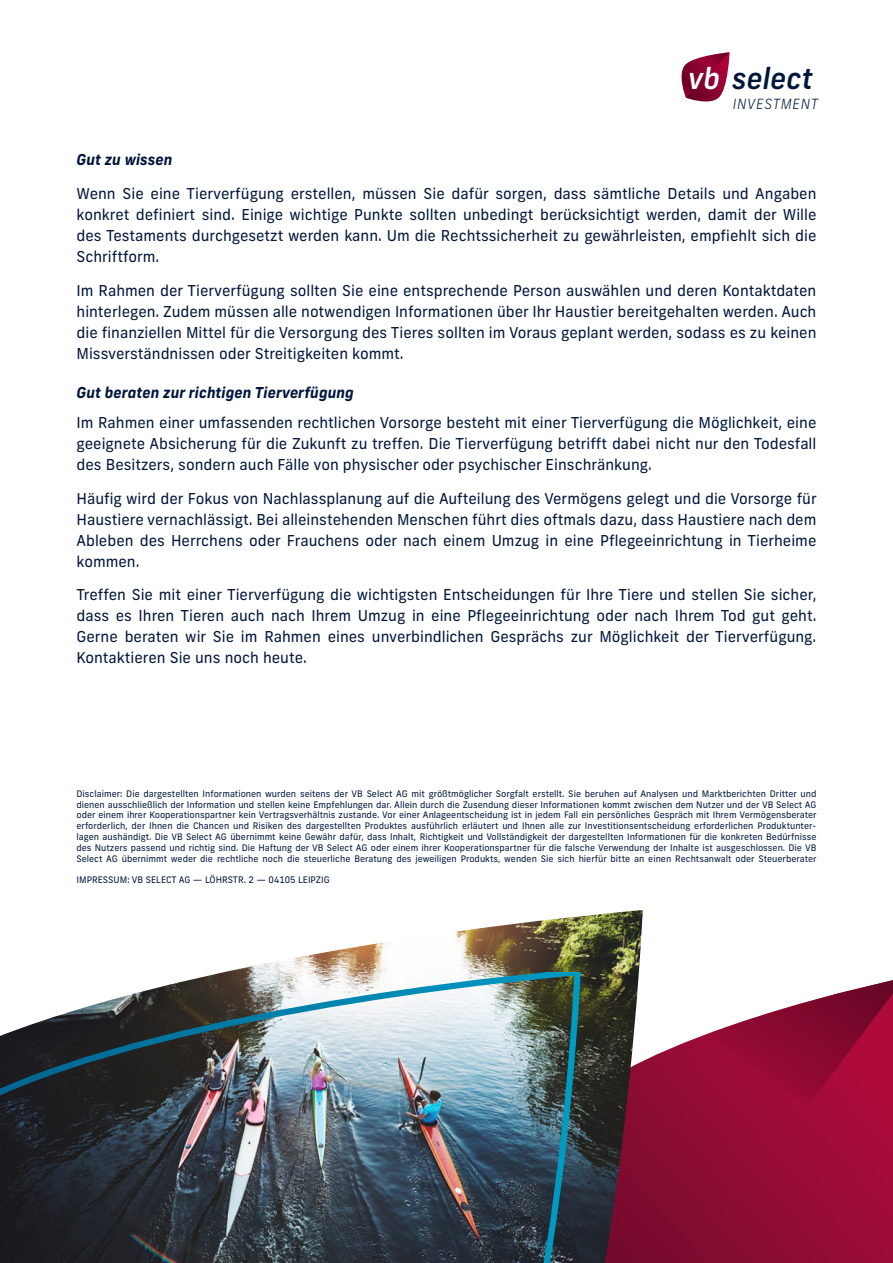
<style>
.page{position:relative;width:893px;height:1263px;background:#fff}
.page>*{position:absolute;margin:0;border:0;box-sizing:border-box;transform-origin:0 0}
.t1{font:italic 500 29.1px "Frank New";color:#00163c}
.t2{font:15px/21px "Frank New";color:#00163c;text-align:justify}
.t3{font:italic 700 15px "Frank New";color:#00163c}
.t4{font:italic 300 13.95px "Frank New";letter-spacing:.04em;color:#00163c}
.t5{font:9px/10.8px "Frank New";color:#00163c;text-align:justify}
.s1{color:#fff}
</style>
<div class="page">
<svg style="left:681px;top:52px;width:49px;height:50px"></svg>
<svg style="left:643px;top:980px;width:250px;height:283px"></svg>
<img style="left:225px;top:910px;width:418px;height:353px">
<img style="left:0;top:972px;width:584px;height:291px">
<h1 class="t1" style="left:688px;top:60px;width:126px"><span class="s1">vb</span> select</h1>
<p class="t4" style="left:733px;top:96px;width:87px">INVESTMENT</p>
<p class="t3" style="left:77px;top:150px;width:98px">Gut zu wissen</p>
<p class="t2" style="left:77px;top:183px;width:741px">Wenn Sie eine Tierverfügung erstellen, müssen Sie dafür sorgen, dass sämtliche Details und Angaben konkret definiert sind. Einige wichtige Punkte sollten unbedingt berücksichtigt werden, damit der Wille des Testaments durchgesetzt werden kann. Um die Rechtssicherheit zu gewährleisten, empfiehlt sich die Schriftform.</p>
<p class="t2" style="left:77px;top:280px;width:741px">Im Rahmen der Tierverfügung sollten Sie eine entsprechende Person auswählen und deren Kontaktdaten hinterlegen. Zudem müssen alle notwendigen Informationen über Ihr Haustier bereitgehalten werden. Auch die finanziellen Mittel für die Versorgung des Tieres sollten im Voraus geplant werden, sodass es zu keinen Missverständnissen oder Streitigkeiten kommt.</p>
<p class="t3" style="left:77px;top:383px;width:279px">Gut beraten zur richtigen Tierverfügung</p>
<p class="t2" style="left:77px;top:412px;width:741px">Im Rahmen einer umfassenden rechtlichen Vorsorge besteht mit einer Tierverfügung die Möglichkeit, eine geeignete Absicherung für die Zukunft zu treffen. Die Tierverfügung betrifft dabei nicht nur den Todesfall des Besitzers, sondern auch Fälle von physischer oder psychischer Einschränkung.</p>
<p class="t2" style="left:77px;top:487px;width:742px">Häufig wird der Fokus von Nachlassplanung auf die Aufteilung des Vermögens gelegt und die Vorsorge für Haustiere vernachlässigt. Bei alleinstehenden Menschen führt dies oftmals dazu, dass Haustiere nach dem Ableben des Herrchens oder Frauchens oder nach einem Umzug in eine Pflegeeinrichtung in Tierheime kommen.</p>
<p class="t2" style="left:77px;top:584px;width:741px">Treffen Sie mit einer Tierverfügung die wichtigsten Entscheidungen für Ihre Tiere und stellen Sie sicher, dass es Ihren Tieren auch nach Ihrem Umzug in eine Pflegeeinrichtung oder nach Ihrem Tod gut geht.<br>Gerne beraten wir Sie im Rahmen eines unverbindlichen Gesprächs zur Möglichkeit der Tierverfügung.<br>Kontaktieren Sie uns noch heute.</p>
<p class="t5" style="left:77px;top:788px;width:742px">Disclaimer: Die dargestellten Informationen wurden seitens der VB Select AG mit größtmöglicher Sorgfalt erstellt. Sie beruhen auf Analysen und Marktberichten Dritter und dienen ausschließlich der Information und stellen keine Empfehlungen dar. Allein durch die Zusendung dieser Informationen kommt zwischen dem Nutzer und der VB Select AG oder einem ihrer Kooperationspartner kein Vertragsverhältnis zustande. Vor einer Anlageentscheidung ist in jedem Fall ein persönliches Gespräch mit Ihrem Vermögensberater erforderlich, der Ihnen die Chancen und Risiken des dargestellten Produktes ausführlich erläutert und Ihnen alle zur Investitionsentscheidung erforderlichen Produktunter&shy;lagen aushändigt. Die VB Select AG übernimmt keine Gewähr dafür, dass Inhalt, Richtigkeit und Vollständigkeit der dargestellten Informationen für die konkreten Bedürfnisse des Nutzers passend und richtig sind. Die Haftung der VB Select AG oder einem ihrer Kooperationspartner für die falsche Verwendung der Inhalte ist ausgeschlossen. Die VB Select AG übernimmt weder die rechtliche noch die steuerliche Beratung des jeweiligen Produkts, wenden Sie sich hierfür bitte an einen Rechtsanwalt oder Steuerberater</p>
<p class="t5" style="left:77px;top:874px;width:255px">IMPRESSUM: VB SELECT AG — LÖHRSTR. 2 — 04105 LEIPZIG</p>
</div>
